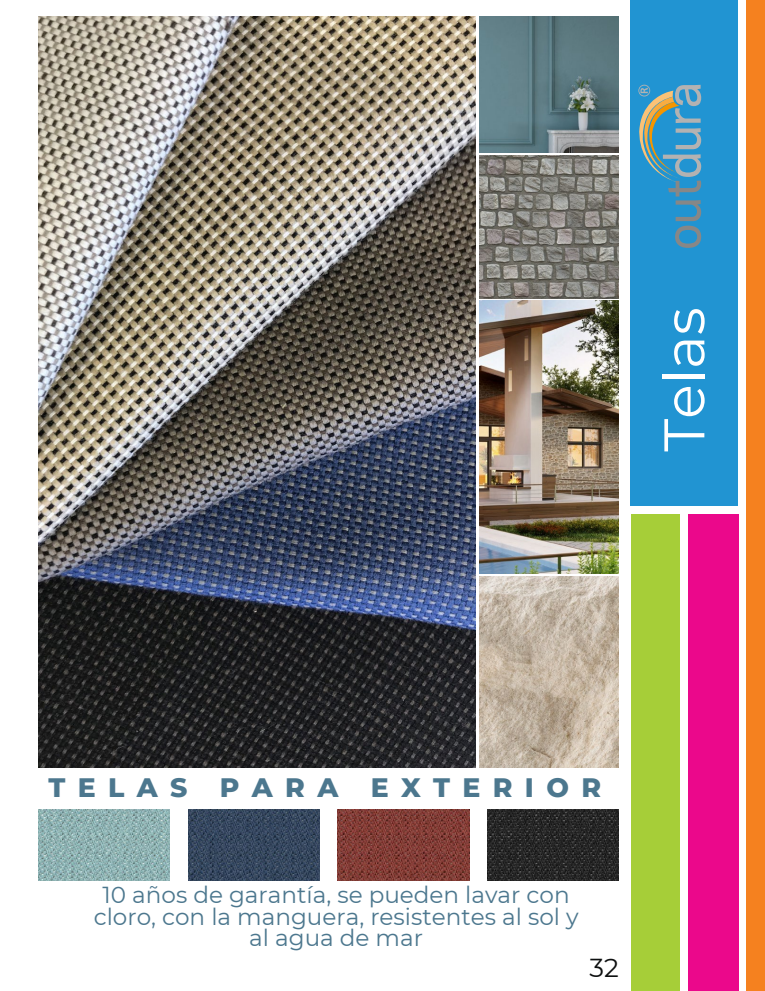
<style>
.page{position:relative;width:765px;height:991px;background:#fff}
.page>*{position:absolute;margin:0;border:0;box-sizing:border-box;transform-origin:0 0}
.t1{font:57.12px "Montserrat";color:#fff}
.t2{font:800 26.72px "Montserrat";letter-spacing:.46em;color:#4c778e}
.t3{font:25.92px "Montserrat";color:#0e1010}
.t4{font:23.12px/21.6px "Montserrat";color:#4c778e;text-align:center}
</style>
<div class="page">
<div style="left:631px;top:514px;width:48px;height:476px;background:#a6ce38"></div>
<div style="left:630px;top:0;width:108px;height:505px;background:#2194d2"></div>
<div style="left:688px;top:514px;width:50px;height:476px;background:#eb088b"></div>
<div style="left:746px;top:0;width:19px;height:990px;background:#f5811f"></div>
<img style="left:38px;top:16px;width:438px;height:751px">
<img style="left:479px;top:156px;width:140px;height:142px">
<img style="left:479px;top:300px;width:140px;height:273px">
<img style="left:479px;top:16px;width:139px;height:137px">
<img style="left:479px;top:576px;width:140px;height:191px">
<img style="left:39px;top:809px;width:131px;height:71px">
<img style="left:338px;top:809px;width:131px;height:71px">
<img style="left:189px;top:809px;width:131px;height:71px">
<img style="left:487px;top:809px;width:131px;height:71px">
<svg style="left:638px;top:85px;width:63px;height:163px"></svg>
<p class="t1" style="left:649px;top:451px;width:146px;rotate:-90deg">Telas</p>
<p class="t2" style="left:49px;top:771px;width:554px">TELAS PARA EXTERIOR</p>
<p class="t4" style="left:94px;top:883px;width:486px">10 años de garantía, se pueden lavar con cloro, con la manguera, resistentes al sol y al agua de mar</p>
<p class="t3" style="left:589px;top:951px;width:31px">32</p>
</div>
